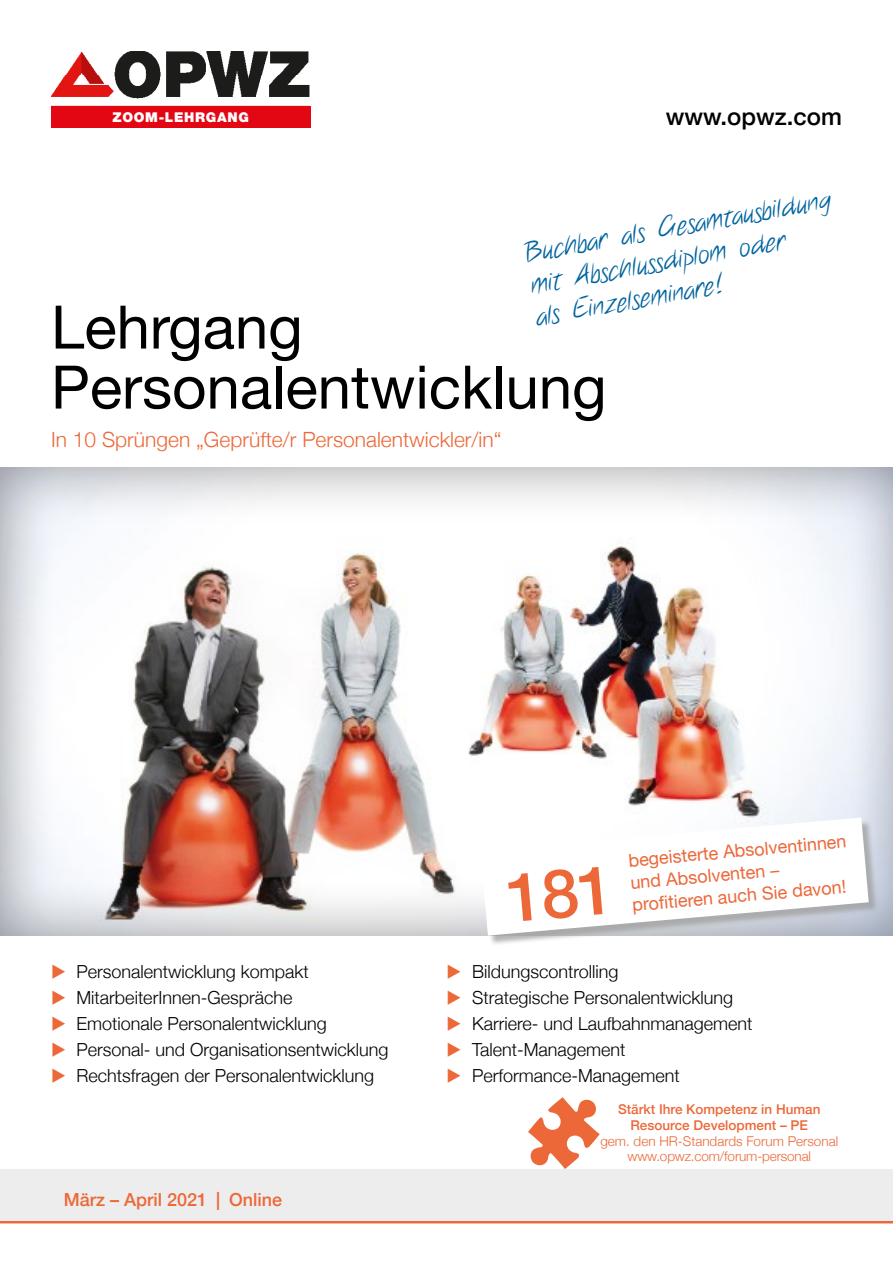
<style>
.page{position:relative;width:893px;height:1263px;background:#fff}
.page>*{position:absolute;margin:0;border:0;box-sizing:border-box;transform-origin:0 0}
.t1{font:60px/60px "Helvetica Neue";color:#000}
.t2{font:27px/32.4px "Notethis";color:#0064a0}
.t3{font:500 24px "Helvetica Neue";color:#000}
.t4{font:300 21px "Helvetica Neue";color:#ec6839}
.t5{font:300 18px/25.8px "Helvetica Neue";color:#000}
.t6{font:18px/22.5px "Helvetica Neue";color:#ec6839}
.t7{font:500 18px "Helvetica Neue";color:#ec6839}
.t8{font:300 13.5px/15.8px "Helvetica Neue";color:#ec6839;text-align:center}
.t9{font:500 13.5px/15.8px "Helvetica Neue";color:#ec6839;text-align:center}
.t10{font:900 13.5px "Helvetica Neue LT Pro";letter-spacing:.05em;color:#fff}
.s1{color:#ec6839}
</style>
<div class="page">
<hr style="left:0;top:1220px;width:893px;height:3px;background:#ec6839">
<img style="left:51px;top:51px;width:259px;height:55px">
<div style="left:0;top:455px;width:893px;height:481px;background:#000;opacity:.4"></div>
<div style="left:51px;top:106px;width:259px;height:22px;background:#e30613"></div>
<div style="left:0;top:1169px;width:893px;height:51px;background:#ededed"></div>
<svg style="left:528px;top:1097px;width:72px;height:72px"></svg>
<div style="left:482px;top:819px;width:397px;height:127px;background:#9d9d9c;opacity:.75"></div>
<svg style="left:480px;top:817px;width:389px;height:118px"></svg>
<svg style="left:508px;top:867px;width:94px;height:55px"></svg>
<p class="t10" style="left:113px;top:109px;width:138px">ZOOM-LEHRGANG</p>
<h3 class="t3" style="left:666px;top:98px;width:178px">www.opwz.com</h3>
<h2 class="t2" style="left:522px;top:238px;width:313px;rotate:-10deg">Buchbar als Gesamtausbildung mit Abschlussdiplom oder<br>als Einzelseminare!</h2>
<h1 class="t1" style="left:51px;top:301px;width:557px">Lehrgang<br>Personalentwicklung</h1>
<p class="t4" style="left:51px;top:422px;width:452px">In 10 Sprüngen „Geprüfte/r Personalentwickler/in“</p>
<p class="t6" style="left:628px;top:850px;width:220px;rotate:-5deg">begeisterte Absolventinnen und Absolventen –<br>profi tieren auch Sie davon!</p>
<p class="t5" style="left:51px;top:958px;width:339px"><span class="s1">▶</span> Personalentwicklung kompakt<br><span class="s1">▶</span> MitarbeiterInnen-Gespräche<br><span class="s1">▶</span> Emotionale Personalentwicklung<br><span class="s1">▶</span> Personal- und Organisationsentwicklung <span class="s1">▶</span> Rechtsfragen der Personalentwicklung</p>
<p class="t5" style="left:446px;top:958px;width:307px"><span class="s1">▶</span> Bildungscontrolling<br><span class="s1">▶</span> Strategische Personalentwicklung <span class="s1">▶</span> Karriere- und Laufbahnmanagement <span class="s1">▶</span> Talent-Management<br><span class="s1">▶</span> Performance-Management</p>
<p class="t7" style="left:64px;top:1185px;width:220px">März – April 2021 | Online</p>
<p class="t9" style="left:618px;top:1100px;width:204px">Stärkt Ihre Kompetenz in Human<br>Resource Development – PE</p>
<p class="t8" style="left:600px;top:1132px;width:239px">gem. den HR-Standards Forum Personal www.opwz.com/forum-personal</p>
</div>
